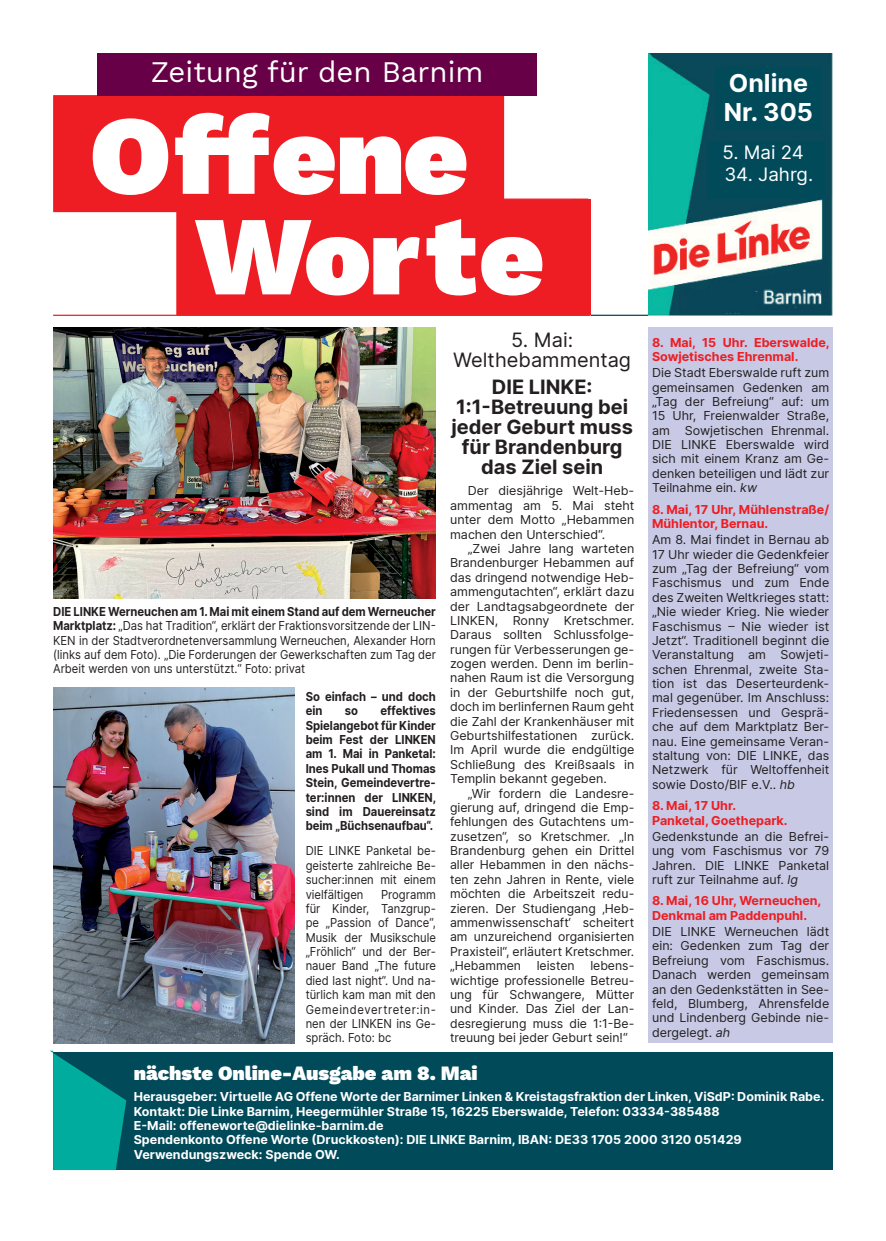
<style>
.page{position:relative;width:886px;height:1241px;background:#fff}
.page>*{position:absolute;margin:0;border:0;box-sizing:border-box;transform-origin:0 0}
.t1{font:900 112.5px "Work Sans";letter-spacing:.005em;color:#fff}
.t2{font:29.38px "Work Sans";color:#fff}
.t3{font:700 25px/29.4px "Inter";color:#fff}
.t4{font:700 20px/20px "Inter";color:#231f20;text-align:center}
.t5{font:900 20px "Work Sans";color:#fff}
.t6{font:20px/20px "Inter";color:#231f20;text-align:center}
.t7{font:18.75px "Inter";color:#fff}
.t8{font:12.5px/14.4px "Inter";color:#231f20;text-align:justify}
.t9{font:12.5px/14.4px "Inter";color:#231f20;text-align:justify;scale:.9 1}
.t10{font:700 12.5px/14.4px "Inter";color:#fff}
.t11{font:700 12.5px/14.4px "Inter";color:#231f20;scale:.9 1}
.t12{font:700 12.5px/14.4px "Inter";color:#ee1d23}
.s1{font-weight:700}
.s2{font-style:italic}
</style>
<div class="page">
<div style="left:176px;top:198px;width:412px;height:117px;background:#ee1d23;border:1px solid #ee1d23"></div>
<div style="left:53px;top:95px;width:451px;height:117px;background:#ee1d23"></div>
<div style="left:97px;top:53px;width:440px;height:43px;background:#670046"></div>
<div style="left:571px;top:199px;width:20px;height:116px;background:#ee1d23"></div>
<hr style="left:591px;top:314px;width:242px;height:2px;background:#004a5a">
<hr style="left:53px;top:314px;width:537px;height:2px;background:#ee1d23">
<img style="left:648px;top:53px;width:185px;height:263px">
<div style="left:707px;top:141px;width:117px;height:57px;background:#004a5a"></div>
<div style="left:716px;top:67px;width:105px;height:63px;background:#004a5a"></div>
<div style="left:53px;top:1051px;width:780px;height:118px;background:#004a5a"></div>
<svg style="left:49px;top:1050px;width:78px;height:121px"></svg>
<img style="left:53px;top:327px;width:383px;height:272px">
<img style="left:53px;top:687px;width:242px;height:356px">
<div style="left:648px;top:327px;width:185px;height:716px;background:#c7c9e5"></div>
<h2 class="t2" style="left:151px;top:49px;width:334px">Zeitung für den Barnim</h2>
<h1 class="t1" style="left:89px;top:69px;width:380px">Offene</h1>
<h1 class="t1" style="left:196px;top:170px;width:350px">W orte</h1>
<p class="t9" style="left:53px;top:603px;width:427px"><span class="s1">DIE LINKE Werneuchen am 1. Mai mit einem Stand auf dem Werneucher Marktplatz:</span> „Das hat Tradition“, erklärt der Fraktionsvorsitzende der LIN-KEN in der Stadtverordnetenversammlung Werneuchen, Alexander Horn (links auf dem Foto). „Die Forderungen der Gewerkschaften zum Tag der Arbeit werden von uns unterstützt.“ Foto: privat</p>
<p class="t11" style="left:306px;top:688px;width:146px">So einfach – und doch ein</p>
<p class="t11" style="left:306px;top:703px;width:147px;text-align:justify;text-indent:75px">effektives Spielangebot für Kinder beim Fest der LINKEN am 1. Mai in Panketal:<br>Ines Pukall und Thomas Stein, Gemeindevertre&shy;ter:innen der LINKEN, sind im Dauereinsatz beim „Büchsenaufbau“.</p>
<p class="t9" style="left:306px;top:843px;width:146px">DIE LINKE Panketal be&shy;geisterte zahlreiche Be&shy;sucher:innen mit einem vielfältigen</p>
<p class="t11" style="left:345px;top:703px;width:16px">so</p>
<p class="t9" style="left:306px;top:886px;width:146px;text-indent:75px">Programm für Kinder, Tanzgrup&shy;pe „Passion of Dance“, Musik der Musikschule „Fröhlich“ und der Ber&shy;nauer Band „The future died last night“. Und na&shy;türlich kam man mit den Gemeindevertreter:in&shy;nen der LINKEN ins Ge&shy;spräch. Foto: bc</p>
<h3 class="t6" style="left:453px;top:329px;width:179px">5. Mai:<br>Welthebammentag</h3>
<h3 class="t4" style="left:451px;top:376px;width:183px">DIE LINKE:<br>1:1-Betreuung bei jeder Geburt muss für Brandenburg das Ziel sein</h3>
<p class="t8" style="left:450px;top:483px;width:186px;text-indent:18px">Der diesjährige Welt-Heb&shy;ammentag am 5. Mai steht unter dem Motto „Hebammen machen den Unterschied“.</p>
<p class="t8" style="left:450px;top:541px;width:186px;text-indent:18px">„Zwei Jahre lang warteten Brandenburger Hebammen auf das dringend notwendige Heb&shy;ammengutachten“, erklärt dazu der Landtagsabgeordnete der LINKEN, Ronny Kretschmer.<br>Daraus sollten Schlussfolge&shy;rungen für Verbesserungen ge&shy;zogen werden. Denn im berlin&shy;nahen Raum ist die Versorgung in der Geburtshilfe noch gut, doch im berlinfernen Raum geht die Zahl der Krankenhäuser mit Geburtshilfestationen zurück.<br>Im April wurde die endgültige Schließung des Kreißsaals in Templin bekannt gegeben.</p>
<p class="t8" style="left:450px;top:785px;width:186px;text-indent:18px">„Wir fordern die Landesre&shy;gierung auf, dringend die Emp&shy;fehlungen des Gutachtens um&shy;zusetzen“, so Kretschmer. „In Brandenburg gehen ein Drittel aller Hebammen in den nächs&shy;ten zehn Jahren in Rente, viele möchten die Arbeitszeit redu&shy;zieren. Der Studiengang ‚Heb&shy;ammenwissenschaft‘ scheitert am unzureichend organisierten Praxisteil“, erläutert Kretschmer. „Hebammen leisten lebens&shy;wichtige professionelle Betreu&shy;ung für Schwangere, Mütter und Kinder. Das Ziel der Lan&shy;desregierung muss die 1:1-Be&shy;treuung bei jeder Geburt sein!“</p>
<h3 class="t3" style="left:724px;top:67px;width:91px">Online<br>Nr. 305</h3>
<h3 class="t7" style="left:722px;top:138px;width:83px">5. Mai 24</h3>
<h3 class="t7" style="left:724px;top:161px;width:90px">34. Jahrg.</h3>
<p class="t12" style="left:652px;top:334px;width:179px">8. Mai, 15 Uhr. Eberswalde,<br>Sowjetisches Ehrenmal.</p>
<p class="t8" style="left:652px;top:365px;width:179px">Die Stadt Eberswalde ruft zum gemeinsamen Gedenken am „Tag der Befreiung“ auf: um 15 Uhr, Freienwalder Straße, am Sowjetischen Ehrenmal.<br>DIE LINKE Eberswalde wird sich mit einem Kranz am Ge&shy;denken beteiligen und lädt zur Teilnahme ein. <span class="s2">kw</span></p>
<p class="t12" style="left:652px;top:501px;width:179px">8. Mai, 17 Uhr, Mühlenstraße/<br>Mühlentor, Bernau.</p>
<p class="t8" style="left:652px;top:532px;width:179px">Am 8. Mai findet in Bernau ab 17 Uhr wieder die Gedenkfeier zum „Tag der Befreiung“ vom Faschismus und zum Ende des Zweiten Weltkrieges statt: „Nie wieder Krieg. Nie wieder Faschismus – Nie wieder ist Jetzt“. Traditionell beginnt die Veranstaltung am Sowjeti&shy;schen Ehrenmal, zweite Sta&shy;tion ist das Deserteurdenk&shy;mal gegenüber. Im Anschluss:<br>Friedensessen und Gesprä&shy;che auf dem Marktplatz Ber&shy;nau. Eine gemeinsame Veran&shy;staltung von: DIE LINKE, das Netzwerk für Weltoffenheit sowie Dosto/BIF e.V.. <span class="s2">hb</span></p>
<p class="t12" style="left:652px;top:798px;width:137px">8. Mai, 17 Uhr.<br>Panketal, Goethepark.</p>
<p class="t8" style="left:652px;top:828px;width:179px">Gedenkstunde an die Befrei&shy;ung vom Faschismus vor 79<br>Jahren. DIE LINKE Panketal ruft zur Teilnahme auf. <span class="s2">lg</span></p>
<p class="t12" style="left:652px;top:893px;width:171px">8. Mai, 16 Uhr, Werneuchen,<br>Denkmal am Paddenpuhl.</p>
<p class="t8" style="left:652px;top:923px;width:179px">DIE LINKE Werneuchen lädt ein: Gedenken zum Tag der Befreiung vom Faschismus.<br>Danach werden gemeinsam an den Gedenkstätten in See&shy;feld, Blumberg, Ahrensfelde und Lindenberg Gebinde nie&shy;dergelegt. <span class="s2">ah</span></p>
<h3 class="t5" style="left:134px;top:1057px;width:345px">nächste Online-Ausgabe am 8. Mai</h3>
<p class="t10" style="left:134px;top:1088px;width:692px">Herausgeber: Virtuelle AG Offene Worte der Barnimer Linken &amp; Kreistagsfraktion der Linken, ViSdP: Dominik Rabe.<br>Kontakt: Die Linke Barnim, Heegermühler Straße 15, 16225 Eberswalde, Telefon: 03334-385488<br>E-Mail: offeneworte@dielinke-barnim.de<br>Spendenkonto Offene Worte (Druckkosten): DIE LINKE Barnim, IBAN: DE33 1705 2000 3120 051429<br>Verwendungszweck: Spende OW.</p>
</div>
